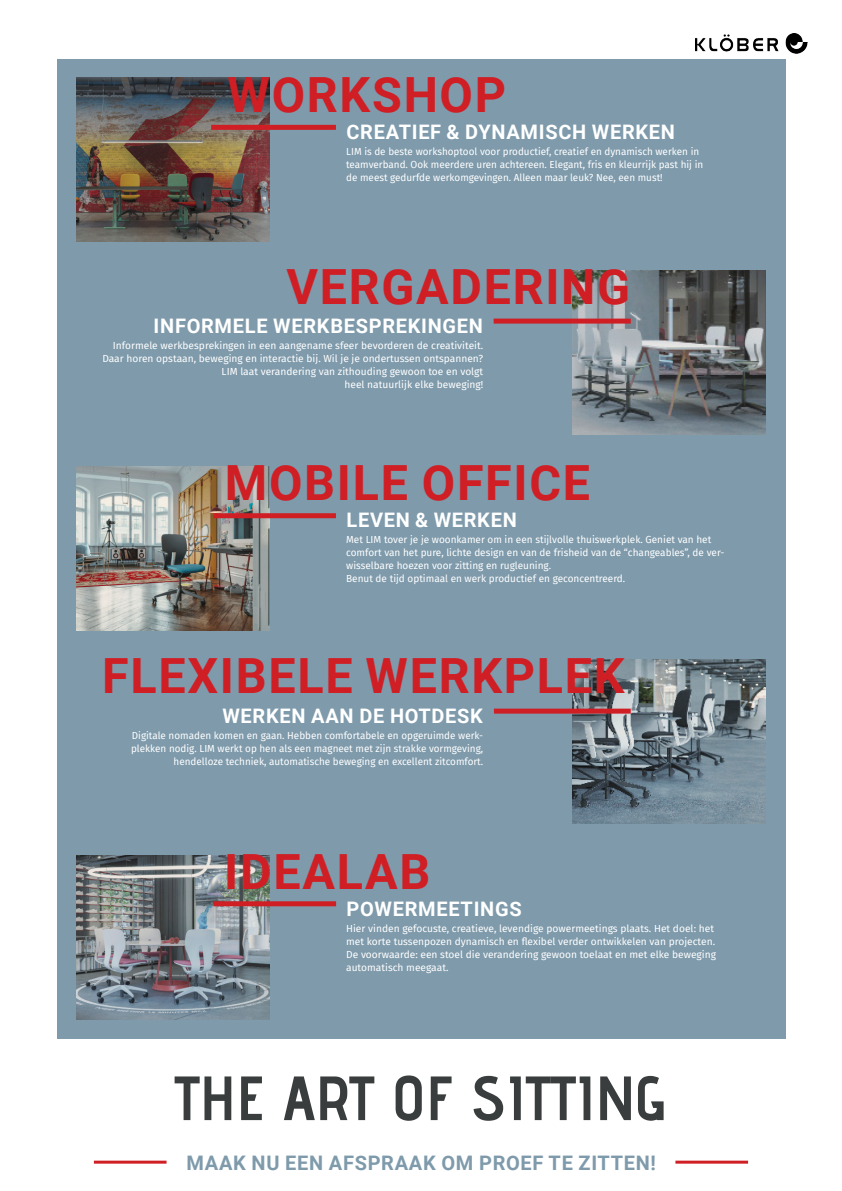
<style>
.page{position:relative;width:842px;height:1191px;background:#fff}
.page>*{position:absolute;margin:0;border:0;box-sizing:border-box;transform-origin:0 0}
.t1{font:700 62.3px "Advent Pro";color:#393d3d}
.t2{font:700 48.5px "Roboto";letter-spacing:.035em;color:#d01e25}
.t3{font:700 20px "Roboto";letter-spacing:.035em;color:#fff}
.t4{font:700 20px "Roboto";letter-spacing:.035em;color:#7e9aab}
.t5{font:10px/13px "Fira Sans";color:#fff}
</style>
<div class="page">
<hr style="left:675px;top:1160px;width:73px;height:3px;background:#d01e25">
<hr style="left:94px;top:1160px;width:73px;height:3px;background:#d01e25">
<div style="left:57px;top:60px;width:728px;height:979px;background:#7e9aab"></div>
<img style="left:695px;top:34px;width:113px;height:20px">
<img style="left:77px;top:77px;width:193px;height:165px">
<div style="left:211px;top:125px;width:125px;height:5px;background:#d01e25"></div>
<img style="left:77px;top:856px;width:192px;height:163px">
<div style="left:213px;top:901px;width:123px;height:5px;background:#d01e25"></div>
<img style="left:77px;top:466px;width:192px;height:164px">
<div style="left:213px;top:513px;width:123px;height:5px;background:#d01e25"></div>
<img style="left:573px;top:659px;width:192px;height:164px">
<div style="left:494px;top:708px;width:137px;height:5px;background:#d01e25"></div>
<img style="left:573px;top:270px;width:192px;height:165px">
<div style="left:494px;top:318px;width:137px;height:5px;background:#d01e25"></div>
<p class="t2" style="left:228px;top:60px;width:280px">WORKSHOP</p>
<p class="t3" style="left:346px;top:118px;width:330px">CREATIEF &amp; DYNAMISCH WERKEN</p>
<p class="t5" style="left:346px;top:145px;width:359px">LIM is de beste workshoptool voor productief, creatief en dynamisch werken in teamverband. Ook meerdere uren achtereen. Elegant, fris en kleurrijk past hij in de meest gedurfde werkomgevingen. Alleen maar leuk? Nee, een must!</p>
<p class="t2" style="left:286px;top:253px;width:345px">VERGADERING</p>
<p class="t3" style="left:154px;top:312px;width:331px">INFORMELE WERKBESPREKINGEN</p>
<p class="t5" style="left:102px;top:339px;width:382px;text-align:right">Informele werkbesprekingen in een aangename sfeer bevorderen de creativiteit.<br>Daar horen opstaan, beweging en interactie bij. Wil je je ondertussen ontspannen?</p>
<p class="t5" style="left:222px;top:365px;width:263px">LIM laat verandering van zithouding gewoon toe en volgt</p>
<p class="t5" style="left:344px;top:378px;width:140px">heel natuurlijk elke beweging!</p>
<p class="t2" style="left:225px;top:449px;width:367px">MOBILE OFFICE</p>
<p class="t3" style="left:346px;top:506px;width:172px">LEVEN &amp; WERKEN</p>
<p class="t5" style="left:346px;top:533px;width:380px">Met LIM tover je je woonkamer om in een stijlvolle thuiswerkplek. Geniet van het comfort van het pure, lichte design en van de frisheid van de “changeables”, de ver&shy;wisselbare hoezen voor zitting en rugleuning.</p>
<p class="t5" style="left:346px;top:572px;width:281px">Benut de tijd optimaal en werk productief en geconcentreerd.</p>
<p class="t2" style="left:102px;top:642px;width:524px">FLEXIBELE WERKPLEK</p>
<p class="t3" style="left:222px;top:702px;width:262px">WERKEN AAN DE HOTDESK</p>
<p class="t5" style="left:131px;top:729px;width:354px;text-align:right">Digitale nomaden komen en gaan. Hebben comfortabele en opgeruimde werk&shy;plekken nodig. LIM werkt op hen als een magneet met zijn strakke vormgeving, hendelloze techniek, automatische beweging en excellent zitcomfort.</p>
<p class="t2" style="left:224px;top:837px;width:208px">IDEALAB</p>
<p class="t3" style="left:346px;top:894px;width:177px">POWERMEETINGS</p>
<p class="t5" style="left:346px;top:921px;width:371px">Hier vinden gefocuste, creatieve, levendige powermeetings plaats. Het doel: het met korte tussenpozen dynamisch en flexibel verder ontwikkelen van projecten.<br>De voorwaarde: een stoel die verandering gewoon toelaat en met elke beweging automatisch meegaat.</p>
<p class="t1" style="left:175px;top:1060px;width:494px">THE ART OF SITTING</p>
<p class="t4" style="left:186px;top:1148px;width:471px">MAAK NU EEN AFSPRAAK OM PROEF TE ZITTEN!</p>
</div>
